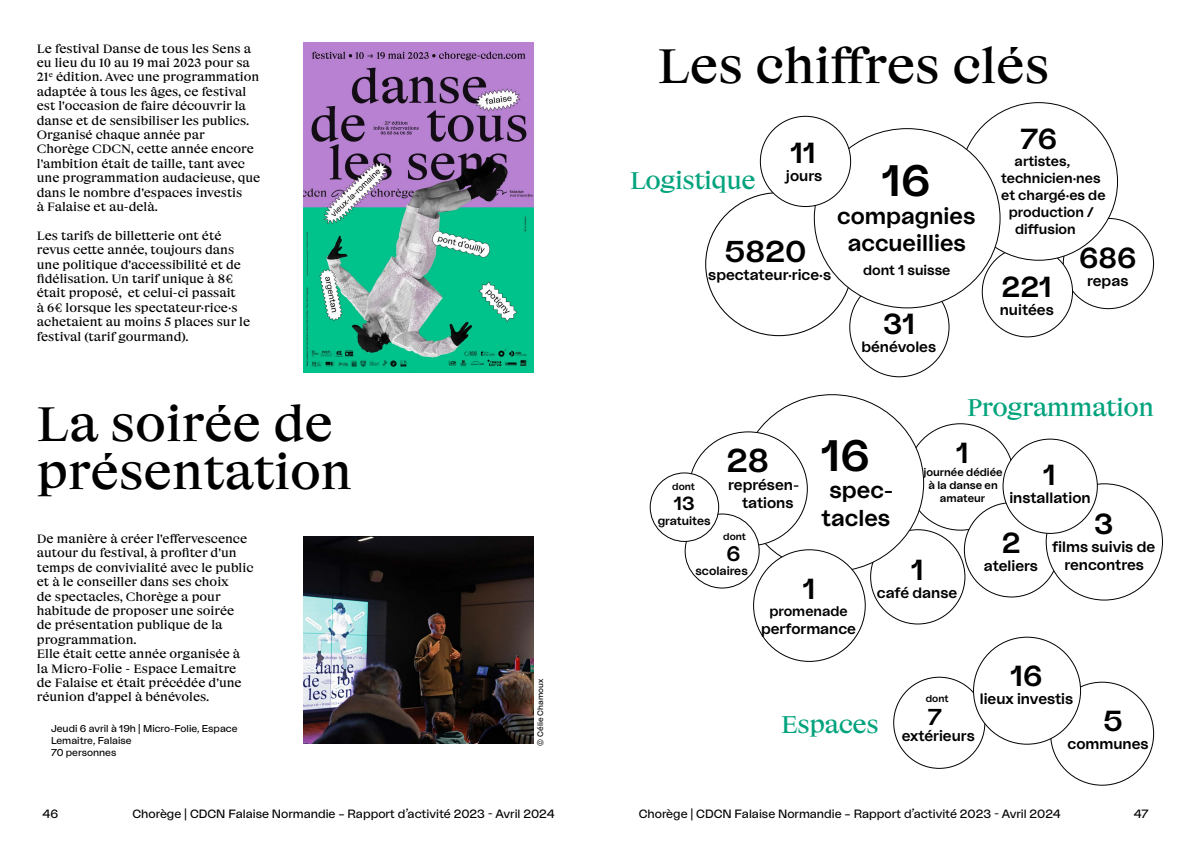
<style>
.page{position:relative;width:1191px;height:842px;background:#fff}
.page>*{position:absolute;margin:0;border:0;box-sizing:border-box;transform-origin:0 0}
.t1{font:48px/48px "Big Daily Short";color:#000}
.t2{font:500 44px "La Nord";color:#000}
.t3{font:500 33px "La Nord";color:#000}
.t4{font:500 30.1px "La Nord";color:#000}
.t5{font:500 29px "La Nord";color:#000}
.t6{font:24px "Big Daily Short";letter-spacing:-.02em;color:#00a37c}
.t7{font:500 23px/27.6px "La Nord";color:#000;text-align:center}
.t8{font:500 21px "La Nord";color:#000}
.t9{font:500 19px "La Nord";color:#000}
.t10{font:500 15px/18px "La Nord";color:#000;text-align:center}
.t11{font:500 14px "La Nord";color:#000}
.t12{font:12px/14.4px "Big Daily Short";color:#000}
.t13{font:12px "La Nord";color:#000}
.t14{font:500 12px "La Nord";color:#000}
.t15{font:500 11px/13.2px "La Nord";color:#000;text-align:center}
.t16{font:10px/12px "La Nord";color:#000}
.t17{font:500 10px "La Nord";color:#000}
.t18{font:8px "La Nord";color:#000}
</style>
<div class="page">
<img style="left:303px;top:43px;width:230px;height:329px">
<img style="left:303px;top:537px;width:230px;height:207px">
<div style="left:684px;top:513px;width:75px;height:75px;border:1px solid #000;border-radius:50%"></div>
<div style="left:650px;top:473px;width:68px;height:68px;background:#fff;border-radius:50%"></div>
<div style="left:649px;top:472px;width:70px;height:70px;border:1px solid #000;border-radius:50%"></div>
<p class="t12" style="left:37px;top:41px;width:225px">Le festival Danse de tous les Sens a eu lieu du 10 au 19 mai 2023 pour sa 21<sup>e</sup> édition. Avec une programmation adaptée à tous les âges, ce festival est l'occasion de faire découvrir la danse et de sensibiliser les publics.<br>Organisé chaque année par<br>Chorège CDCN, cette année encore l'ambition était de taille, tant avec une programmation audacieuse, que dans le nombre d'espaces investis<br>à Falaise et au-delà.</p>
<p class="t12" style="left:37px;top:228px;width:215px">Les tarifs de billetterie ont été revus cette année, toujours dans une politique d'accessibilité et de fidélisation. Un tarif unique à 8€ était proposé, et celui-ci passait<br>à 6€ lorsque les spectateur·rice·s achetaient au moins 5 places sur le festival (tarif gourmand).</p>
<h1 class="t1" style="left:37px;top:398px;width:317px">La soirée de présentation</h1>
<p class="t12" style="left:37px;top:531px;width:218px">De manière à créer l'effervescence autour du festival, à profiter d'un temps de convivialité avec le public et à le conseiller dans ses choix<br>de spectacles, Chorège a pour habitude de proposer une soirée<br>de présentation publique de la programmation.<br>Elle était cette année organisée à la Micro-Folie - Espace Lemaitre de Falaise et était précédée d'une réunion d'appel à bénévoles.</p>
<p class="t16" style="left:51px;top:722px;width:188px">Jeudi 6 avril à 19h | Micro-Folie, Espace<br>Lemaitre, Falaise<br>70 personnes</p>
<p class="t18" style="left:535px;top:745px;width:68px;rotate:-90deg">© Célie Chamoux</p>
<h1 class="t1" style="left:658px;top:39px;width:393px">Les chiffres clés</h1>
<h3 class="t5" style="left:790px;top:134px;width:27px">11</h3>
<p class="t10" style="left:786px;top:166px;width:38px">jours</p>
<h2 class="t2" style="left:882px;top:152px;width:50px">16</h2>
<h3 class="t7" style="left:837px;top:201px;width:140px">compagnies accueillies</h3>
<p class="t11" style="left:863px;top:261px;width:89px">dont 1 suisse</p>
<h3 class="t6" style="left:630px;top:166px;width:127px">Logistique</h3>
<h3 class="t4" style="left:725px;top:232px;width:83px">5820</h3>
<p class="t10" style="left:708px;top:265px;width:124px">spectateur·rice·s</p>
<h3 class="t5" style="left:883px;top:305px;width:33px">31</h3>
<p class="t10" style="left:861px;top:337px;width:76px">bénévoles</p>
<h3 class="t5" style="left:1020px;top:120px;width:38px">76</h3>
<p class="t11" style="left:1014px;top:152px;width:57px">artistes,</p>
<p class="t11" style="left:1001px;top:169px;width:101px">technicien·nes</p>
<p class="t11" style="left:1001px;top:186px;width:106px">et chargé·es de</p>
<p class="t11" style="left:1009px;top:203px;width:87px">production /</p>
<p class="t11" style="left:1015px;top:219px;width:62px">diffusion</p>
<h3 class="t5" style="left:1001px;top:267px;width:52px">221</h3>
<p class="t10" style="left:999px;top:300px;width:56px">nuitées</p>
<h3 class="t5" style="left:1079px;top:239px;width:59px">686</h3>
<p class="t10" style="left:1087px;top:271px;width:43px">repas</p>
<h3 class="t6" style="left:967px;top:393px;width:188px">Programmation</h3>
<h2 class="t2" style="left:821px;top:427px;width:50px">16</h2>
<h3 class="t7" style="left:821px;top:476px;width:73px">spec&shy;tacles</h3>
<h3 class="t5" style="left:956px;top:433px;width:14px">1</h3>
<p class="t15" style="left:923px;top:465px;width:81px">journée dédiée à la danse en amateur</p>
<h3 class="t3" style="left:726px;top:439px;width:44px">28</h3>
<p class="t10" style="left:728px;top:475px;width:72px">représen&shy;tations</p>
<h3 class="t5" style="left:1043px;top:456px;width:14px">1</h3>
<p class="t10" style="left:1009px;top:488px;width:83px">installation</p>
<p class="t17" style="left:672px;top:480px;width:24px">dont</p>
<h3 class="t9" style="left:674px;top:491px;width:22px">13</h3>
<p class="t14" style="left:657px;top:513px;width:54px">gratuites</p>
<h3 class="t5" style="left:1094px;top:505px;width:21px">3</h3>
<p class="t10" style="left:1052px;top:537px;width:105px">films suivis de rencontres</p>
<h3 class="t5" style="left:1002px;top:523px;width:20px">2</h3>
<p class="t10" style="left:983px;top:556px;width:56px">ateliers</p>
<p class="t17" style="left:723px;top:530px;width:24px">dont</p>
<h3 class="t8" style="left:726px;top:540px;width:16px">6</h3>
<p class="t14" style="left:695px;top:563px;width:54px">scolaires</p>
<h3 class="t5" style="left:911px;top:550px;width:14px">1</h3>
<p class="t10" style="left:877px;top:583px;width:82px">café danse</p>
<h3 class="t5" style="left:802px;top:570px;width:14px">1</h3>
<p class="t11" style="left:769px;top:602px;width:80px">promenade</p>
<p class="t10" style="left:761px;top:619px;width:96px">performance</p>
<h3 class="t6" style="left:781px;top:709px;width:99px">Espaces</h3>
<h3 class="t5" style="left:1010px;top:657px;width:34px">16</h3>
<p class="t10" style="left:979px;top:689px;width:95px">lieux investis</p>
<p class="t17" style="left:925px;top:692px;width:24px">dont</p>
<h3 class="t7" style="left:927px;top:702px;width:16px">7</h3>
<p class="t10" style="left:901px;top:726px;width:75px">extérieurs</p>
<h3 class="t5" style="left:1103px;top:702px;width:21px">5</h3>
<p class="t10" style="left:1067px;top:734px;width:83px">communes</p>
<p class="t13" style="left:43px;top:806px;width:17px">46</p>
<p class="t13" style="left:132px;top:806px;width:424px">Chorège | CDCN Falaise Normandie – Rapport d’activité 2023 - Avril 2024</p>
<p class="t13" style="left:638px;top:806px;width:424px">Chorège | CDCN Falaise Normandie – Rapport d’activité 2023 - Avril 2024</p>
<p class="t13" style="left:1133px;top:806px;width:16px">47</p>
</div>
